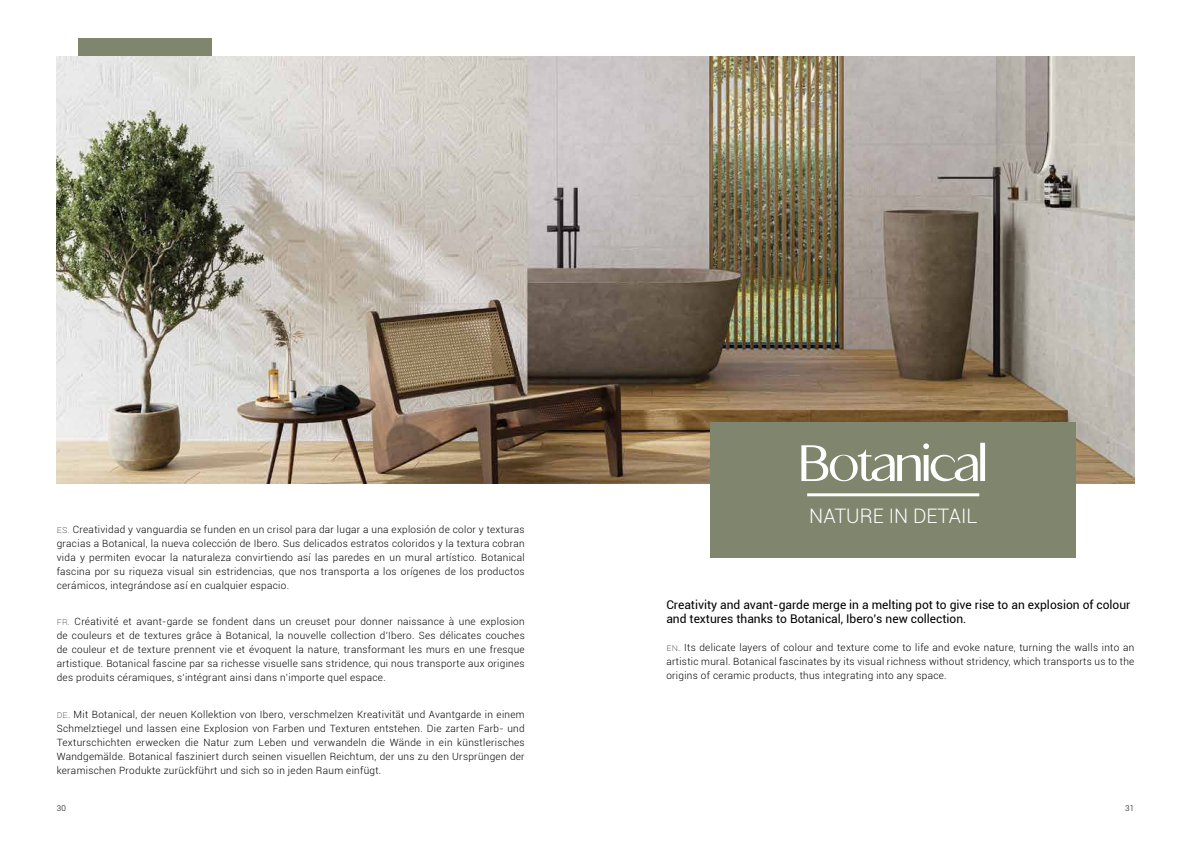
<style>
.page{position:relative;width:1191px;height:842px;background:#fff}
.page>*{position:absolute;margin:0;border:0;box-sizing:border-box;transform-origin:0 0}
.t1{font:300 20px "Roboto";color:#fff}
.t2{font:12px/14.4px "Roboto";color:#000}
.t3{font:300 10px/14px "Roboto";letter-spacing:.03em;color:#000;text-align:justify}
.t4{font:300 8px "Roboto";color:#000}
.s1{font-weight:100}
</style>
<div class="page">
<div style="left:78px;top:38px;width:133px;height:31px;background:#80856d"></div>
<img style="left:57px;top:57px;width:1077px;height:426px">
<div style="left:710px;top:422px;width:366px;height:136px;background:#80856d"></div>
<hr style="left:807px;top:493px;width:172px;height:3px;background:#fff">
<svg style="left:801px;top:443px;width:184px;height:38px"></svg>
<p class="t3" style="left:57px;top:522px;width:469px"><span class="s1">ES.</span> Creatividad y vanguardia se funden en un crisol para dar lugar a una explosión de color y texturas gracias a Botanical, la nueva colección de Ibero. Sus delicados estratos coloridos y la textura cobran vida y permiten evocar la naturaleza convirtiendo así las paredes en un mural artístico. Botanical fascina por su riqueza visual sin estridencias, que nos transporta a los orígenes de los productos cerámicos, integrándose así en cualquier espacio.</p>
<p class="t3" style="left:57px;top:614px;width:469px"><span class="s1">FR.</span> Créativité et avant-garde se fondent dans un creuset pour donner naissance à une explosion de couleurs et de textures grâce à Botanical, la nouvelle collection d’Ibero. Ses délicates couches de couleur et de texture prennent vie et évoquent la nature, transformant les murs en une fresque artistique. Botanical fascine par sa richesse visuelle sans stridence, qui nous transporte aux origines des produits céramiques, s’intégrant ainsi dans n’importe quel espace.</p>
<p class="t3" style="left:57px;top:707px;width:469px"><span class="s1">DE.</span> Mit Botanical, der neuen Kollektion von Ibero, verschmelzen Kreativität und Avantgarde in einem Schmelztiegel und lassen eine Explosion von Farben und Texturen entstehen. Die zarten Farb- und Texturschichten erwecken die Natur zum Leben und verwandeln die Wände in ein künstlerisches Wandgemälde. Botanical fasziniert durch seinen visuellen Reichtum, der uns zu den Ursprüngen der keramischen Produkte zurückführt und sich so in jeden Raum einfügt.</p>
<h1 class="t1" style="left:809px;top:502px;width:170px">NATURE IN DETAIL</h1>
<p class="t2" style="left:666px;top:597px;width:465px">Creativity and avant-garde merge in a melting pot to give rise to an explosion of colour and textures thanks to Botanical, Ibero’s new collection.</p>
<p class="t3" style="left:666px;top:640px;width:469px"><span class="s1">EN.</span> Its delicate layers of colour and texture come to life and evoke nature, turning the walls into an artistic mural. Botanical fascinates by its visual richness without stridency, which transports us to the origins of ceramic products, thus integrating into any space.</p>
<p class="t4" style="left:57px;top:802px;width:11px">30</p>
<p class="t4" style="left:1125px;top:802px;width:11px">31</p>
</div>
